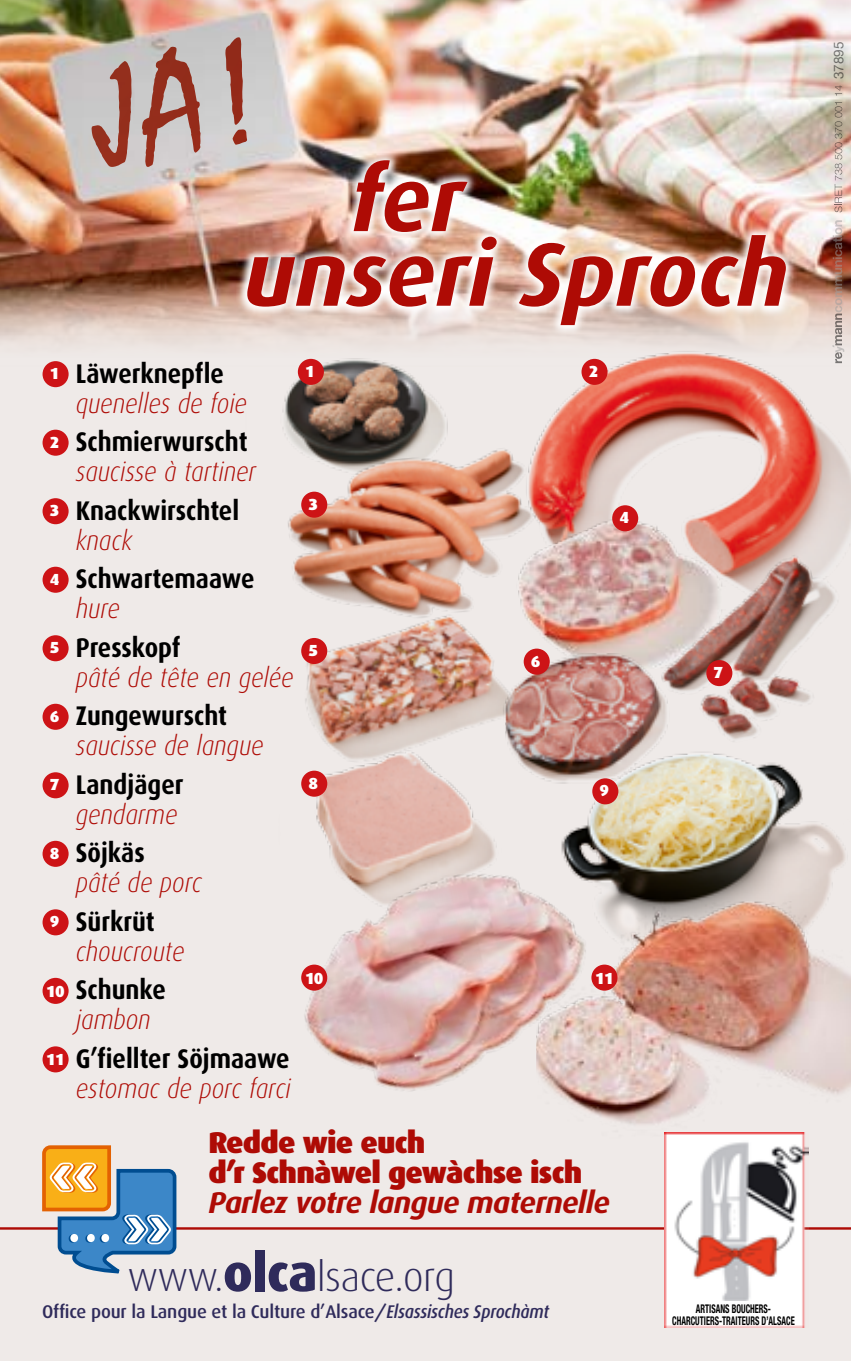
<style>
.page{position:relative;width:851px;height:1361px;background:#fff}
.page>*{position:absolute;margin:0;border:0;box-sizing:border-box;transform-origin:0 0}
.t1{font:italic 700 90px/74.7px "Dax";color:#ae0b05}
.t2{font:300 40.8px "Dax";letter-spacing:-.015em;color:#2f2b5b}
.t3{font:900 30px/30px "Dax";letter-spacing:-.025em;color:#ae0b05}
.t4{font:italic 700 30px "Dax";letter-spacing:-.025em;color:#ae0b05}
.t5{font:italic 300 27px/30px "Dax";color:#ae0b05;scale:.9 1}
.t6{font:700 27px/30px "Dax";color:#000;scale:.9 1}
.t7{font:500 18.3px "Dax";letter-spacing:-.01em;color:#2f2b5b}
.t8{font:900 16.2px "Dax";color:#fff}
.t9{font:13.5px "Helvetica Neue";color:#000}
.t10{font:700 condensed 12px/12px "Helvetica Neue";color:#000;text-align:center;scale:.7 1}
.s1{font-weight:900;font-style:normal;font-size:16.2px;color:#fff}
.s2{font-weight:700;font-style:normal;color:#000}
.s3{font-weight:900;font-size:16.2px;color:#fff}
.s4{font-weight:300;font-style:italic;color:#ae0b05}
.s5{font-weight:800;font-size:52.2px}
.s6{font-style:italic}
</style>
<div class="page">
<div style="left:0;top:0;width:850px;height:1361px;background:#efeae8"></div>
<img style="left:555px;top:366px;width:295px;height:163px">
<img style="left:565px;top:510px;width:160px;height:136px">
<img style="left:282px;top:366px;width:160px;height:46px">
<img style="left:282px;top:412px;width:283px;height:246px">
<img style="left:604px;top:529px;width:246px;height:209px">
<img style="left:561px;top:738px;width:284px;height:163px">
<img style="left:303px;top:608px;width:227px;height:137px">
<img style="left:500px;top:646px;width:172px;height:146px">
<img style="left:301px;top:745px;width:201px;height:118px">
<img style="left:567px;top:901px;width:283px;height:224px">
<img style="left:302px;top:863px;width:284px;height:237px">
<img style="left:0;top:0;width:850px;height:366px">
<img style="left:236px;top:150px;width:560px;height:187px">
<svg style="left:832px;top:220px;width:12px;height:143px;background:#b19187"></svg>
<svg style="left:834px;top:102px;width:8px;height:110px"></svg>
<svg style="left:834px;top:85px;width:8px;height:11px"></svg>
<hr style="left:0;top:1227px;width:850px;height:2px;background:#ae0b05">
<img style="left:664px;top:1132px;width:144px;height:195px">
<svg style="left:40px;top:1145px;width:138px;height:129px"></svg>
<div style="left:667px;top:1301px;width:132px;height:23px;background:#fff"></div>
<div style="left:43px;top:361px;width:26px;height:26px;background:#cd1316;border-radius:50%"></div>
<div style="left:43px;top:430px;width:26px;height:26px;background:#cd1316;border-radius:50%"></div>
<div style="left:43px;top:498px;width:26px;height:26px;background:#cd1316;border-radius:50%"></div>
<div style="left:43px;top:567px;width:26px;height:26px;background:#cd1316;border-radius:50%"></div>
<div style="left:43px;top:635px;width:26px;height:26px;background:#cd1316;border-radius:50%"></div>
<div style="left:43px;top:704px;width:26px;height:26px;background:#cd1316;border-radius:50%"></div>
<div style="left:43px;top:772px;width:26px;height:26px;background:#cd1316;border-radius:50%"></div>
<div style="left:43px;top:841px;width:26px;height:26px;background:#cd1316;border-radius:50%"></div>
<div style="left:43px;top:909px;width:26px;height:26px;background:#cd1316;border-radius:50%"></div>
<div style="left:43px;top:978px;width:26px;height:26px;background:#cd1316;border-radius:50%"></div>
<div style="left:43px;top:1046px;width:26px;height:26px;background:#cd1316;border-radius:50%"></div>
<div style="left:298px;top:359px;width:26px;height:26px;background:#cd1316;border-radius:50%"></div>
<div style="left:301px;top:492px;width:26px;height:26px;background:#cd1316;border-radius:50%"></div>
<div style="left:523px;top:648px;width:26px;height:26px;background:#cd1316;border-radius:50%"></div>
<div style="left:301px;top:770px;width:26px;height:27px;background:#cd1316;border-radius:50%"></div>
<div style="left:592px;top:778px;width:26px;height:26px;background:#cd1316;border-radius:50%"></div>
<div style="left:301px;top:964px;width:26px;height:26px;background:#cd1316;border-radius:50%"></div>
<div style="left:591px;top:964px;width:26px;height:26px;background:#cd1316;border-radius:50%"></div>
<div style="left:706px;top:660px;width:26px;height:26px;background:#cd1316;border-radius:50%"></div>
<div style="left:612px;top:505px;width:26px;height:26px;background:#cd1316;border-radius:50%"></div>
<div style="left:301px;top:638px;width:26px;height:26px;background:#cd1316;border-radius:50%"></div>
<div style="left:581px;top:359px;width:26px;height:26px;background:#cd1316;border-radius:50%"></div>
<svg style="left:80px;top:37px;width:180px;height:132px;background:#cac8c8"></svg>
<h1 class="t1" style="left:243px;top:163px;width:546px;text-indent:106px">fer<br>unseri Sproch</h1>
<p class="t5" style="left:76px;top:359px;width:192px;text-indent:-26px"><span class="s1">1</span> <span class="s2">Läwerknepfle </span>quenelles de foie</p>
<p class="t5" style="left:76px;top:427px;width:202px;text-indent:-26px"><span class="s1">2</span> <span class="s2">Schmierwurscht </span>saucisse à tartiner</p>
<p class="t6" style="left:76px;top:495px;width:183px;text-indent:-26px"><span class="s3">3</span> Knackwirschtel <span class="s4">knack</span></p>
<p class="t6" style="left:76px;top:564px;width:200px;text-indent:-26px"><span class="s3">4</span> Schwartemaawe <span class="s4">hure</span></p>
<p class="t5" style="left:76px;top:633px;width:243px;text-indent:-26px"><span class="s1">5</span> <span class="s2">Presskopf<br></span>pâté de tête en gelée</p>
<p class="t5" style="left:76px;top:701px;width:210px;text-indent:-26px"><span class="s1">6</span> <span class="s2">Zungewurscht </span>saucisse de langue</p>
<p class="t6" style="left:50px;top:769px;width:150px;text-align:right"><span class="s3">7</span> Landjäger <span class="s4">gendarme</span></p>
<p class="t5" style="left:76px;top:838px;width:142px;text-indent:-26px"><span class="s1">8</span> <span class="s2">Söjkäs<br></span>pâté de porc</p>
<p class="t5" style="left:76px;top:907px;width:122px;text-indent:-26px"><span class="s1">9</span> <span class="s2">Sürkrüt </span>choucroute</p>
<p class="t6" style="left:46px;top:975px;width:134px;text-align:center"><span class="s3">10</span> Schunke <span class="s4">jambon</span></p>
<p class="t6" style="left:46px;top:1043px;width:273px;text-align:right"><span class="s3">11</span> G’fiellter Söjmaawe <span class="s4">estomac de porc farci</span></p>
<p class="t8" style="left:305px;top:362px;width:11px">1</p>
<p class="t8" style="left:308px;top:495px;width:11px">3</p>
<p class="t8" style="left:308px;top:641px;width:11px">5</p>
<p class="t8" style="left:308px;top:774px;width:11px">8</p>
<p class="t8" style="left:588px;top:362px;width:11px">2</p>
<p class="t8" style="left:531px;top:652px;width:11px">6</p>
<p class="t8" style="left:619px;top:508px;width:11px">4</p>
<p class="t8" style="left:599px;top:781px;width:11px">9</p>
<p class="t8" style="left:305px;top:969px;width:20px">10</p>
<p class="t8" style="left:595px;top:969px;width:20px">11</p>
<p class="t3" style="left:208px;top:1128px;width:375px">Redde wie euch<br>d’r Schnàwel gewàchse isch</p>
<p class="t4" style="left:208px;top:1186px;width:403px">Parlez votre langue maternelle</p>
<h2 class="t2" style="left:127px;top:1254px;width:329px">www.<span class="s5">olca</span>lsace.org</h2>
<p class="t7" style="left:42px;top:1301px;width:508px">Office pour la Langue et la Culture d’Alsace<span class="s6">/Elsassisches Sprochàmt</span></p>
<p class="t8" style="left:713px;top:663px;width:11px">7</p>
<p class="t10" style="left:672px;top:1302px;width:176px">ARTISANS BOUCHERS-<br>CHARCUTIERS-TRAITEURS D’ALSACE</p>
<p class="t9" style="left:830px;top:79px;width:39px;rotate:-90deg">37895</p>
</div>
